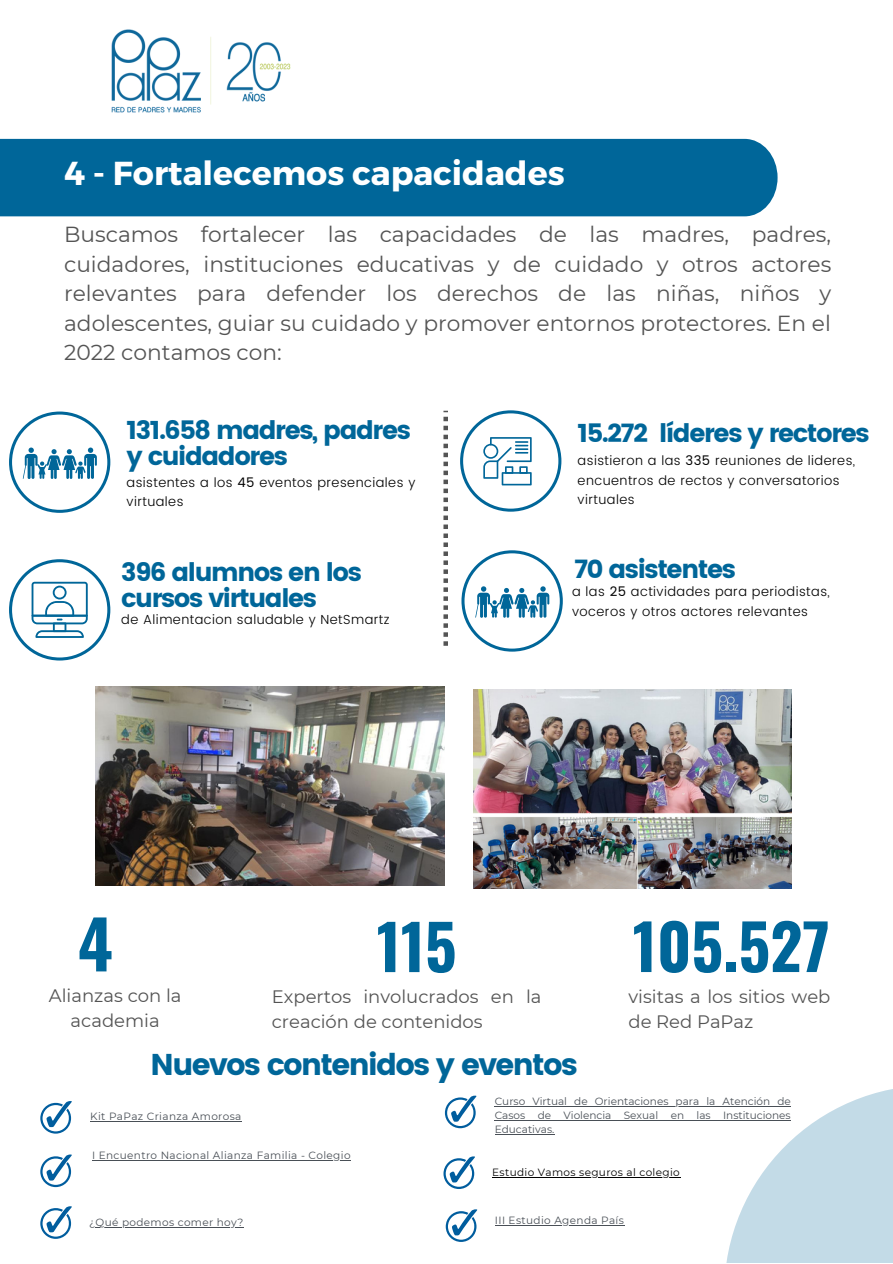
<style>
.page{position:relative;width:893px;height:1264px;background:#fff}
.page>*{position:absolute;margin:0;border:0;box-sizing:border-box;transform-origin:0 0}
.t1{font:700 66.6px "Oswald";color:#069}
.t2{font:700 62.4px "Oswald";color:#069}
.t3{font:700 62.1px "Oswald";color:#069}
.t4{font:700 33.15px "Montserrat";color:#fff}
.t5{font:30px "Poppins";letter-spacing:-.055em;color:#069}
.t6{font:25.5px/25.8px "Poppins";letter-spacing:-.055em;color:#069}
.t7{font:21.75px/29.5px "Montserrat";color:#545454;text-align:justify}
.t8{font:18px/24.8px "Montserrat";color:#545454}
.t9{font:300 13.05px/19.6px "Poppins";letter-spacing:.035em;color:#000}
.t10{font:10.5px/14px "Montserrat";letter-spacing:.035em;color:#494f56;text-align:justify}
.t11{font:10.5px "Montserrat";letter-spacing:.035em;color:#000}
.s1{font-weight:400}
</style>
<div class="page">
<img style="left:95px;top:686px;width:349px;height:199px">
<svg style="left:724px;top:1089px;width:168px;height:173px;fill:#c3dbe7"></svg>
<img style="left:111px;top:29px;width:180px;height:84px">
<svg style="left:9px;top:411px;width:101px;height:102px"></svg>
<svg style="left:461px;top:550px;width:101px;height:101px"></svg>
<svg style="left:443px;top:411px;width:5px;height:234px"></svg>
<svg style="left:9px;top:559px;width:101px;height:101px"></svg>
<img style="left:474px;top:689px;width:317px;height:199px">
<svg style="left:40px;top:1101px;width:32px;height:32px"></svg>
<svg style="left:40px;top:1154px;width:32px;height:33px"></svg>
<svg style="left:460px;top:410px;width:101px;height:101px"></svg>
<div style="left:0;top:139px;width:777px;height:77px;background:#069"></div>
<hr style="left:90px;top:1120px;width:152px;height:1px;background:#494f56">
<hr style="left:92px;top:1160px;width:259px;height:1px;background:#494f56">
<svg style="left:40px;top:1206px;width:32px;height:32px"></svg>
<hr style="left:96px;top:1226px;width:147px;height:1px;background:#494f56">
<svg style="left:445px;top:1095px;width:31px;height:33px"></svg>
<svg style="left:443px;top:1156px;width:32px;height:32px"></svg>
<hr style="left:492px;top:1177px;width:188px;height:1px;background:#000">
<hr style="left:494px;top:1105px;width:296px;height:1px;background:#494f56">
<hr style="left:494px;top:1119px;width:296px;height:1px;background:#494f56">
<hr style="left:494px;top:1133px;width:60px;height:1px;background:#494f56">
<svg style="left:445px;top:1209px;width:32px;height:32px"></svg>
<hr style="left:495px;top:1225px;width:129px;height:1px;background:#494f56">
<h3 class="t4" style="left:64px;top:152px;width:502px">4 - Fortalecemos capacidades</h3>
<p class="t7" style="left:64px;top:219px;width:768px">Buscamos fortalecer las capacidades de las madres, padres, cuidadores, instituciones educativas y de cuidado y otros actores relevantes para defender los derechos de las niñas, niños y adolescentes, guiar su cuidado y promover entornos protectores. En el 2022 contamos con:</p>
<p class="t6" style="left:126px;top:417px;width:286px">131.658 madres, padres y cuidadores</p>
<p class="t9" style="left:126px;top:472px;width:290px">asistentes a los <span class="s1">45</span> eventos presenciales y virtuales</p>
<p class="t6" style="left:121px;top:559px;width:242px">396 alumnos en los cursos virtuales</p>
<p class="t9" style="left:121px;top:610px;width:270px">de Alimentacion saludable y NetSmartz</p>
<p class="t6" style="left:577px;top:421px;width:293px">15.272 líderes y rectores</p>
<p class="t9" style="left:577px;top:450px;width:279px">asistieron a las <span class="s1">335</span> reuniones de lideres, encuentros de rectos y conversatorios virtuales</p>
<p class="t6" style="left:574px;top:556px;width:163px">70 asistentes</p>
<p class="t9" style="left:572px;top:582px;width:259px">a las <span class="s1">25</span> actividades para periodistas, voceros y otros actores relevantes</p>
<h1 class="t1" style="left:78px;top:892px;width:36px">4</h1>
<p class="t8" style="left:49px;top:983px;width:134px;text-align:center">Alianzas con la academia</p>
<p class="t8" style="left:272px;top:984px;width:271px">Expertos involucrados en la creación de contenidos</p>
<h3 class="t3" style="left:377px;top:898px;width:81px">115</h3>
<h2 class="t2" style="left:632px;top:897px;width:198px">105.527</h2>
<p class="t8" style="left:628px;top:984px;width:203px">visitas a los sitios web de Red PaPaz</p>
<h3 class="t5" style="left:151px;top:1047px;width:428px">Nuevos contenidos y eventos</h3>
<p class="t10" style="left:90px;top:1109px;width:153px">Kit PaPaz Crianza Amorosa</p>
<p class="t10" style="left:92px;top:1148px;width:260px">I Encuentro Nacional Alianza Familia - Colegio</p>
<p class="t10" style="left:494px;top:1094px;width:297px">Curso Virtual de Orientaciones para la Atención de Casos de Violencia Sexual en las Instituciones Educativas.</p>
<p class="t10" style="left:89px;top:1215px;width:155px">¿Qué podemos comer hoy?</p>
<p class="t11" style="left:492px;top:1166px;width:189px">Estudio Vamos seguros al colegio</p>
<p class="t10" style="left:495px;top:1213px;width:130px">III Estudio Agenda País</p>
</div>
